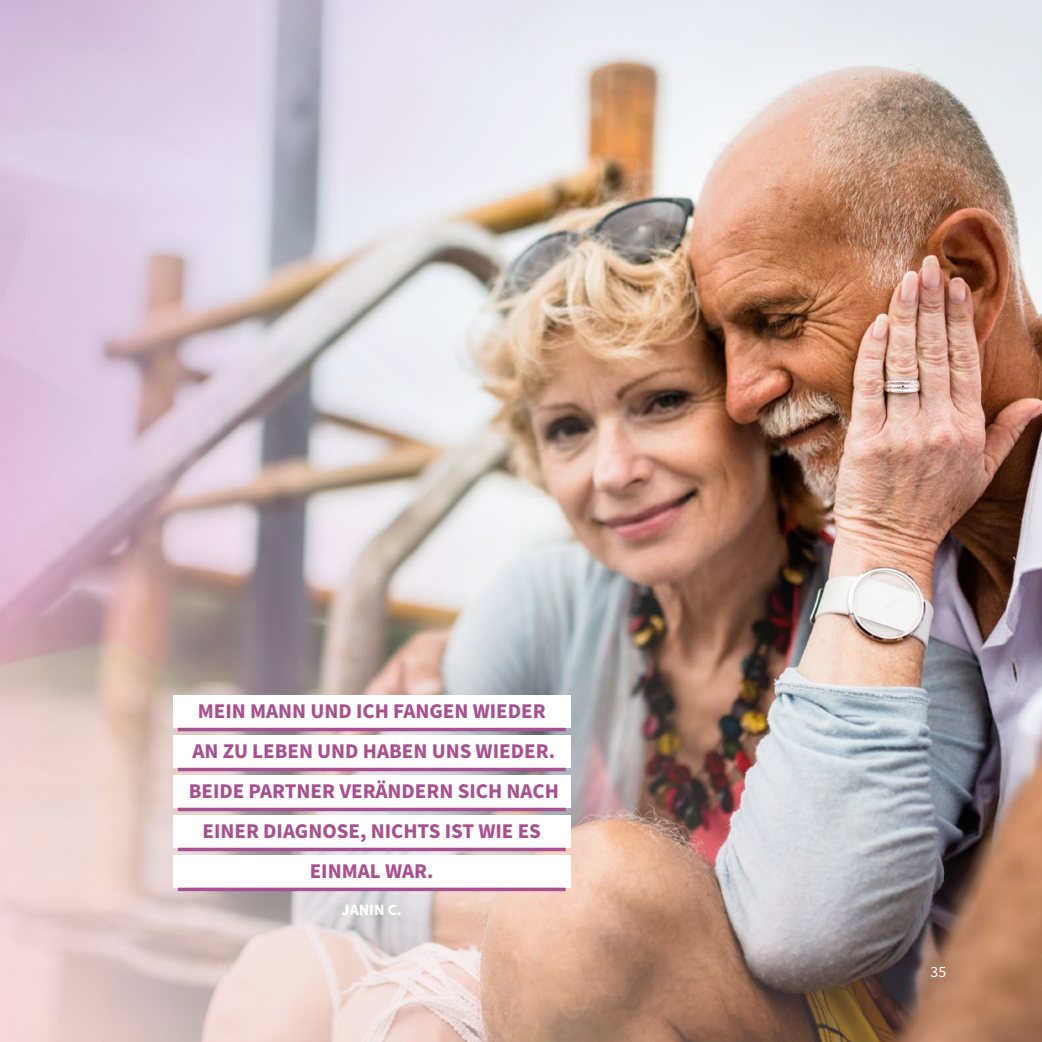
<style>
.page{position:relative;width:1042px;height:1042px;background:#fff}
.page>*{position:absolute;margin:0;border:0;box-sizing:border-box;transform-origin:0 0}
.t1{font:700 21px/39.9px "Source Sans Pro";color:#a85090;text-align:center}
.t2{font:700 15.75px "Source Sans Pro";color:#fff}
.t3{font:15.75px "Source Sans Pro";color:#fff}
</style>
<div class="page">
<img style="left:0;top:0;width:1042px;height:1042px">
<div style="left:173px;top:696px;width:397px;height:32px;background:#fff"></div>
<hr style="left:178px;top:728px;width:388px;height:3px;background:#a85090">
<div style="left:173px;top:736px;width:397px;height:32px;background:#fff"></div>
<hr style="left:178px;top:768px;width:388px;height:3px;background:#a85090">
<div style="left:173px;top:776px;width:397px;height:32px;background:#fff"></div>
<hr style="left:178px;top:808px;width:388px;height:3px;background:#a85090">
<div style="left:173px;top:816px;width:397px;height:32px;background:#fff"></div>
<svg style="left:178px;top:847px;width:388px;height:4px;background:#b76ea3"></svg>
<div style="left:173px;top:856px;width:397px;height:32px;background:#fff"></div>
<svg style="left:178px;top:887px;width:388px;height:4px;background:#b66da2"></svg>
<p class="t1" style="left:189px;top:691px;width:371px">MEIN MANN UND ICH FANGEN WIEDER<br>AN ZU LEBEN UND HABEN UNS WIEDER.<br>BEIDE PARTNER VERÄNDERN SICH NACH<br>EINER DIAGNOSE, NICHTS IST WIE ES<br>EINMAL WAR.</p>
<p class="t2" style="left:342px;top:899px;width:62px">JANIN C.</p>
<p class="t3" style="left:930px;top:962px;width:17px">35</p>
</div>
